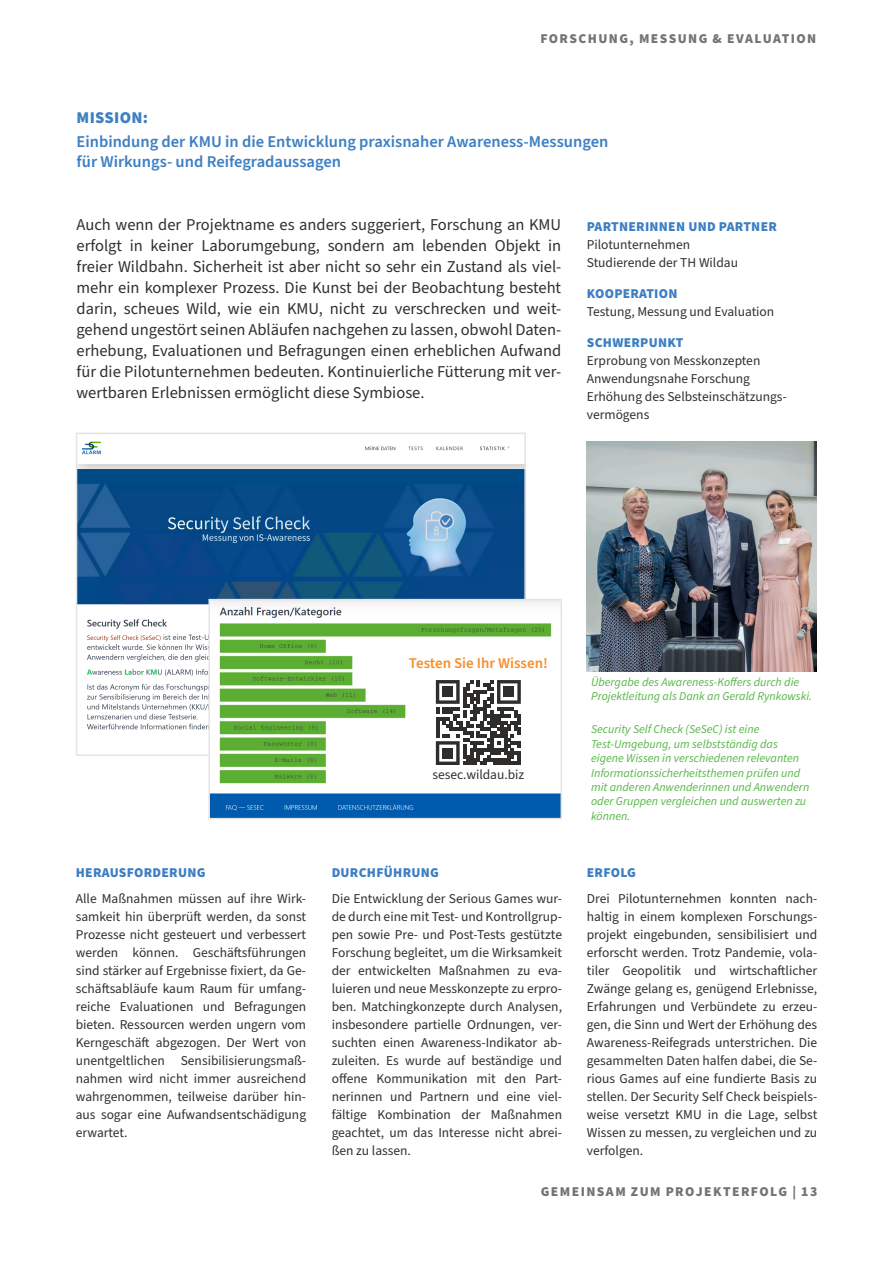
<style>
.page{position:relative;width:893px;height:1263px;background:#fff}
.page>*{position:absolute;margin:0;border:0;box-sizing:border-box;transform-origin:0 0}
.Fliestext_11pt{font:16.5px/21px "Source Sans Pro";color:#312f30;text-align:justify}
.R3_Head_3{font:600 16.5px/19.8px "Source Sans Pro";color:#3d7fc2}
.R3_Head_5{font:900 16.5px "Source Sans Pro";letter-spacing:.02em;color:#3d7fc2}
.Fliestext_11pt-2{font:600 15px "Source Sans Pro";color:#f6902e}
.Fliestext_9pt_block{font:13.5px/18px "Source Sans Pro";color:#312f30;text-align:justify}
.Fliestext_9pt_links{font:13.5px/18px "Source Sans Pro";color:#312f30}
.PD_Head_4{font:900 13.5px "Source Sans Pro";letter-spacing:.02em;color:#3d7fc2}
.Kopfzeile_re{font:900 13.5px "Source Sans Pro";letter-spacing:.105em;color:#737477}
.Abbildungsbeschriften_8pt{font:italic 12px/14.4px "Source Sans Pro";color:#56b647}
</style>
<div class="page">
<img style="left:587px;top:442px;width:229px;height:229px">
<img style="left:79px;top:441px;width:444px;height:289px">
<div style="left:76px;top:433px;width:450px;height:323px;border:2px solid #e3e4e3"></div>
<img style="left:211px;top:602px;width:348px;height:214px">
<div style="left:208px;top:599px;width:354px;height:220px;border:2px solid #e3e4e3"></div>
<svg style="left:436px;top:680px;width:85px;height:85px"></svg>
<div style="left:443px;top:687px;width:10px;height:10px;background:#2e2d2c"></div>
<div style="left:504px;top:687px;width:10px;height:10px;background:#2e2d2c"></div>
<div style="left:443px;top:748px;width:10px;height:10px;background:#2e2d2c"></div>
<p class="Kopfzeile_re" style="left:540px;top:30px;width:277px">FORSCHUNG, MESSUNG &amp; EVALUATION</p>
<p class="R3_Head_5" style="left:77px;top:106px;width:73px">MISSION:</p>
<p class="R3_Head_3" style="left:77px;top:132px;width:533px">Einbindung der KMU in die Entwicklung praxisnaher Awareness-Messungen für Wirkungs- und Reifegradaussagen</p>
<p class="Fliestext_11pt" style="left:77px;top:214px;width:486px">Auch wenn der Projektname es anders suggeriert, Forschung an KMU erfolgt in keiner Laborumgebung, sondern am lebenden Objekt in freier Wildbahn. Sicherheit ist aber nicht so sehr ein Zustand als viel&shy;mehr ein komplexer Prozess. Die Kunst bei der Beobachtung besteht darin, scheues Wild, wie ein KMU, nicht zu verschrecken und weit&shy;gehend ungestört seinen Abläufen nachgehen zu lassen, obwohl Daten&shy;erhebung, Evaluationen und Befragungen einen erheblichen Aufwand für die Pilotunternehmen bedeuten. Kontinuierliche Fütterung mit ver&shy;wertbaren Erlebnissen ermöglicht diese Symbiose.</p>
<p class="PD_Head_4" style="left:587px;top:217px;width:192px">PARTNERINNEN UND PARTNER</p>
<p class="Fliestext_9pt_links" style="left:587px;top:236px;width:153px">Pilotunternehmen<br>Studierende der TH Wildau</p>
<p class="PD_Head_4" style="left:587px;top:284px;width:92px">KOOPERATION</p>
<p class="Fliestext_9pt_links" style="left:587px;top:303px;width:189px">Testung, Messung und Evaluation</p>
<p class="PD_Head_4" style="left:587px;top:334px;width:98px">SCHWERPUNKT</p>
<p class="Fliestext_9pt_links" style="left:587px;top:352px;width:202px">Erprobung von Messkonzepten<br>Anwendungsnahe Forschung<br>Erhöhung des Selbsteinschätzungs&shy;vermögens</p>
<p class="PD_Head_4" style="left:76px;top:863px;width:131px">HERAUSFORDERUNG</p>
<p class="Fliestext_9pt_block" style="left:76px;top:890px;width:232px">Alle Maßnahmen müssen auf ihre Wirk&shy;samkeit hin überprüft werden, da sonst Prozesse nicht gesteuert und verbessert werden können. Geschäftsführungen sind stärker auf Ergebnisse fixiert, da Ge&shy;schäftsabläufe kaum Raum für umfang&shy;reiche Evaluationen und Befragungen bieten. Ressourcen werden ungern vom Kerngeschäft abgezogen. Der Wert von unentgeltlichen Sensibilisierungsmaß&shy;nahmen wird nicht immer ausreichend wahrgenommen, teilweise darüber hin&shy;aus sogar eine Aufwandsentschädigung erwartet.</p>
<p class="Fliestext_11pt-2" style="left:409px;top:653px;width:140px">Testen Sie Ihr Wissen!</p>
<p class="Fliestext_9pt_block" style="left:432px;top:766px;width:93px">sesec.wildau.biz</p>
<p class="PD_Head_4" style="left:332px;top:863px;width:109px">DURCHFÜHRUNG</p>
<p class="Fliestext_9pt_block" style="left:332px;top:890px;width:232px">Die Entwicklung der Serious Games wur&shy;de durch eine mit Test- und Kontrollgrup&shy;pen sowie Pre- und Post-Tests gestützte Forschung begleitet, um die Wirksamkeit der entwickelten Maßnahmen zu eva&shy;luieren und neue Messkonzepte zu erpro&shy;ben. Matchingkonzepte durch Analysen, insbesondere partielle Ordnungen, ver&shy;suchten einen Awareness-Indikator ab&shy;zuleiten. Es wurde auf beständige und offene Kommunikation mit den Part&shy;nerinnen und Partnern und eine viel&shy;fältige Kombination der Maßnahmen geachtet, um das Interesse nicht abrei&shy;ßen zu lassen.</p>
<p class="Abbildungsbeschriften_8pt" style="left:591px;top:675px;width:223px">Übergabe des Awareness-Koffers durch die<br>Projektleitung als Dank an Gerald Rynkowski.</p>
<p class="Abbildungsbeschriften_8pt" style="left:591px;top:723px;width:220px">Security Self Check (SeSeC) ist eine Test-Umgebung, um selbstständig das eigene Wissen in verschiedenen relevanten Informationssicherheitsthemen prüfen und mit anderen Anwenderinnen und Anwendern oder Gruppen vergleichen und auswerten zu können.</p>
<p class="PD_Head_4" style="left:587px;top:863px;width:51px">ERFOLG</p>
<p class="Fliestext_9pt_block" style="left:587px;top:890px;width:232px">Drei Pilotunternehmen konnten nach&shy;haltig in einem komplexen Forschungs&shy;projekt eingebunden, sensibilisiert und erforscht werden. Trotz Pandemie, vola&shy;tiler Geopolitik und wirtschaftlicher Zwänge gelang es, genügend Erlebnisse, Erfahrungen und Verbündete zu erzeu&shy;gen, die Sinn und Wert der Erhöhung des Awareness-Reifegrads unterstrichen. Die gesammelten Daten halfen dabei, die Se&shy;rious Games auf eine fundierte Basis zu stellen. Der Security Self Check beispiels&shy;weise versetzt KMU in die Lage, selbst Wissen zu messen, zu vergleichen und zu verfolgen.</p>
<p class="Kopfzeile_re" style="left:541px;top:1182px;width:278px">GEMEINSAM ZUM PROJEKTERFOLG | 13</p>
</div>
